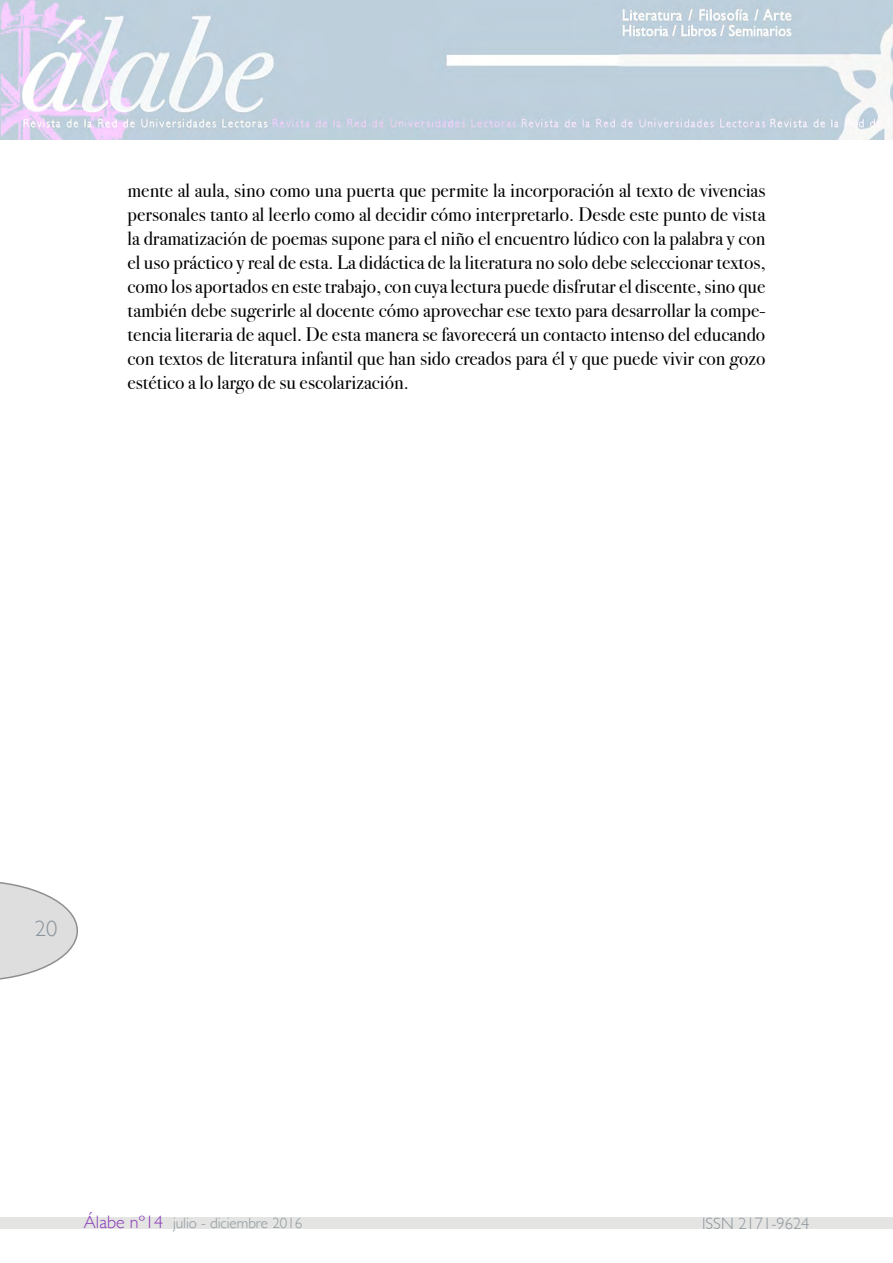
<style>
.page{position:relative;width:893px;height:1263px;background:#fff}
.page>*{position:absolute;margin:0;border:0;box-sizing:border-box;transform-origin:0 0}
.t1{font:300 22.5px "Gill Sans";color:#8a949d}
.t2{font:19.5px/24px "Bodoni Svty Two OSITCTT Book";color:#000;text-align:justify}
.t3{font:300 16.5px "Gill Sans";color:#8c959c}
.t4{font:300 15px "Gill Sans";color:#8c959c}
.s1{font-size:18px;color:#893ab6}
</style>
<div class="page">
<svg style="left:0;top:882px;width:78px;height:98px"></svg>
<div style="left:0;top:1218px;width:893px;height:11px;background:#e4e4e3"></div>
<img style="left:0;top:0;width:893px;height:139px">
<p class="t2" style="left:128px;top:178px;width:639px">mente al aula, sino como una puerta que permite la incorporación al texto de vivencias personales tanto al leerlo como al decidir cómo interpretarlo. Desde este punto de vista la dramatización de poemas supone para el niño el encuentro lúdico con la palabra y con el uso práctico y real de esta. La didáctica de la literatura no solo debe seleccionar textos, como los aportados en este trabajo, con cuya lectura puede disfrutar el discente, sino que también debe sugerirle al docente cómo aprovechar ese texto para desarrollar la compe&shy;tencia literaria de aquel. De esta manera se favorecerá un contacto intenso del educando con textos de literatura infantil que han sido creados para él y que puede vivir con gozo estético a lo largo de su escolarización.</p>
<p class="t1" style="left:35px;top:911px;width:24px">20</p>
<p class="t4" style="left:84px;top:1211px;width:220px"><span class="s1">Álabe nº14</span> julio - diciembre 2016</p>
<p class="t3" style="left:702px;top:1211px;width:109px">ISSN 2171-9624</p>
</div>
